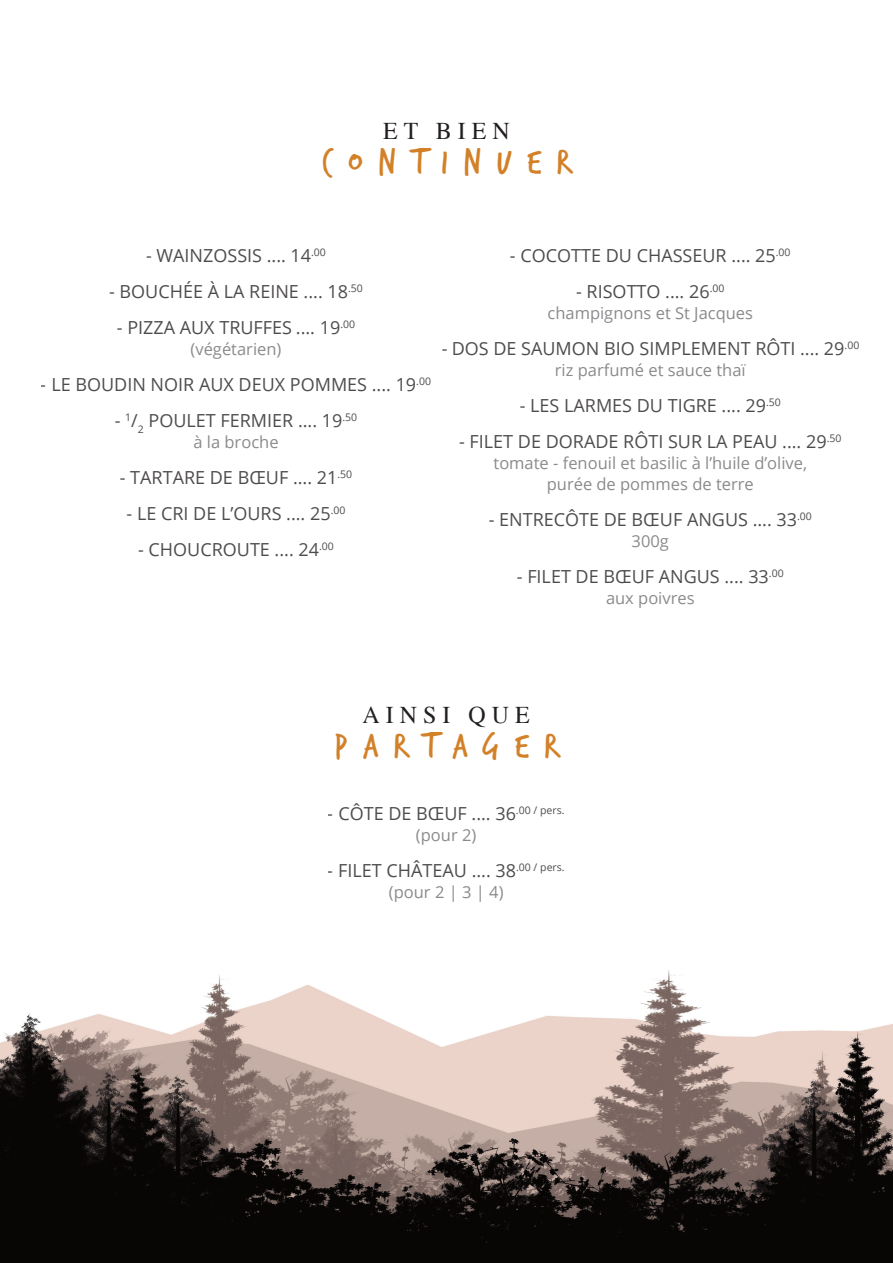
<style>
.page{position:relative;width:893px;height:1263px;background:#fff}
.page>*{position:absolute;margin:0;border:0;box-sizing:border-box;transform-origin:0 0}
.t1{font:37.5px "Trash Hand";letter-spacing:.42em;color:#d28129}
.t2{font:24px "Times";letter-spacing:.25em;color:#231f20}
.t3{font:18px "Open Sans";color:#231f20}
.t4{font:16.5px/21px "Open Sans";color:#6c6d70;text-align:center}
</style>
<div class="page">
<img style="left:0;top:971px;width:893px;height:292px">
<p class="t2" style="left:383px;top:109px;width:128px">ET BIEN</p>
<p class="t1" style="left:323px;top:144px;width:249px">CONTINUER</p>
<p class="t3" style="left:146px;top:243px;width:181px">- WAINZOSSIS .... 14<sup>.00</sup></p>
<p class="t3" style="left:109px;top:279px;width:255px">- BOUCHÉE À LA REINE .... 18<sup>.50</sup></p>
<p class="t3" style="left:117px;top:315px;width:240px">- PIZZA AUX TRUFFES .... 19<sup>.00</sup></p>
<p class="t4" style="left:191px;top:338px;width:92px">(végétarien)</p>
<p class="t3" style="left:41px;top:372px;width:392px">- LE BOUDIN NOIR AUX DEUX POMMES .... 19<sup>.00</sup></p>
<p class="t3" style="left:115px;top:408px;width:244px">- <sup>1</sup>/<sub>2</sub> POULET FERMIER .... 19<sup>.50</sup></p>
<p class="t4" style="left:193px;top:431px;width:87px">à la broche</p>
<p class="t3" style="left:120px;top:465px;width:234px">- TARTARE DE BŒUF .... 21<sup>.50</sup></p>
<p class="t3" style="left:127px;top:501px;width:220px">- LE CRI DE L’OURS .... 25<sup>.00</sup></p>
<p class="t3" style="left:138px;top:537px;width:197px">- CHOUCROUTE .... 24<sup>.00</sup></p>
<p class="t3" style="left:510px;top:243px;width:282px">- COCOTTE DU CHASSEUR .... 25<sup>.00</sup></p>
<p class="t3" style="left:576px;top:279px;width:150px">- RISOTTO .... 26<sup>.00</sup></p>
<p class="t4" style="left:547px;top:302px;width:207px">champignons et St Jacques</p>
<p class="t3" style="left:441px;top:336px;width:420px">- DOS DE SAUMON BIO SIMPLEMENT RÔTI .... 29<sup>.00</sup></p>
<p class="t4" style="left:555px;top:359px;width:192px">riz parfumé et sauce thaï</p>
<p class="t3" style="left:520px;top:393px;width:263px">- LES LARMES DU TIGRE .... 29<sup>.50</sup></p>
<p class="t3" style="left:459px;top:429px;width:384px">- FILET DE DORADE RÔTI SUR LA PEAU .... 29<sup>.50</sup></p>
<p class="t4" style="left:493px;top:452px;width:315px">tomate - fenouil et basilic à l’huile d’olive, purée de pommes de terre</p>
<p class="t3" style="left:489px;top:507px;width:325px">- ENTRECÔTE DE BŒUF ANGUS .... 33<sup>.00</sup></p>
<p class="t4" style="left:632px;top:530px;width:39px">300g</p>
<p class="t3" style="left:517px;top:564px;width:268px">- FILET DE BŒUF ANGUS .... 33<sup>.00</sup></p>
<p class="t4" style="left:606px;top:587px;width:90px">aux poivres</p>
<p class="t2" style="left:362px;top:693px;width:169px">AINSI QUE</p>
<p class="t1" style="left:334px;top:728px;width:225px">PARTAGER</p>
<p class="t3" style="left:328px;top:801px;width:238px">- CÔTE DE BŒUF .... 36<sup>.00</sup> <sup>/</sup> <sup>pers.</sup></p>
<p class="t4" style="left:416px;top:824px;width:62px">(pour 2)</p>
<p class="t3" style="left:328px;top:858px;width:238px">- FILET CHÂTEAU .... 38<sup>.00</sup> <sup>/</sup> <sup>pers.</sup></p>
<p class="t4" style="left:389px;top:881px;width:116px">(pour 2 | 3 | 4)</p>
</div>
